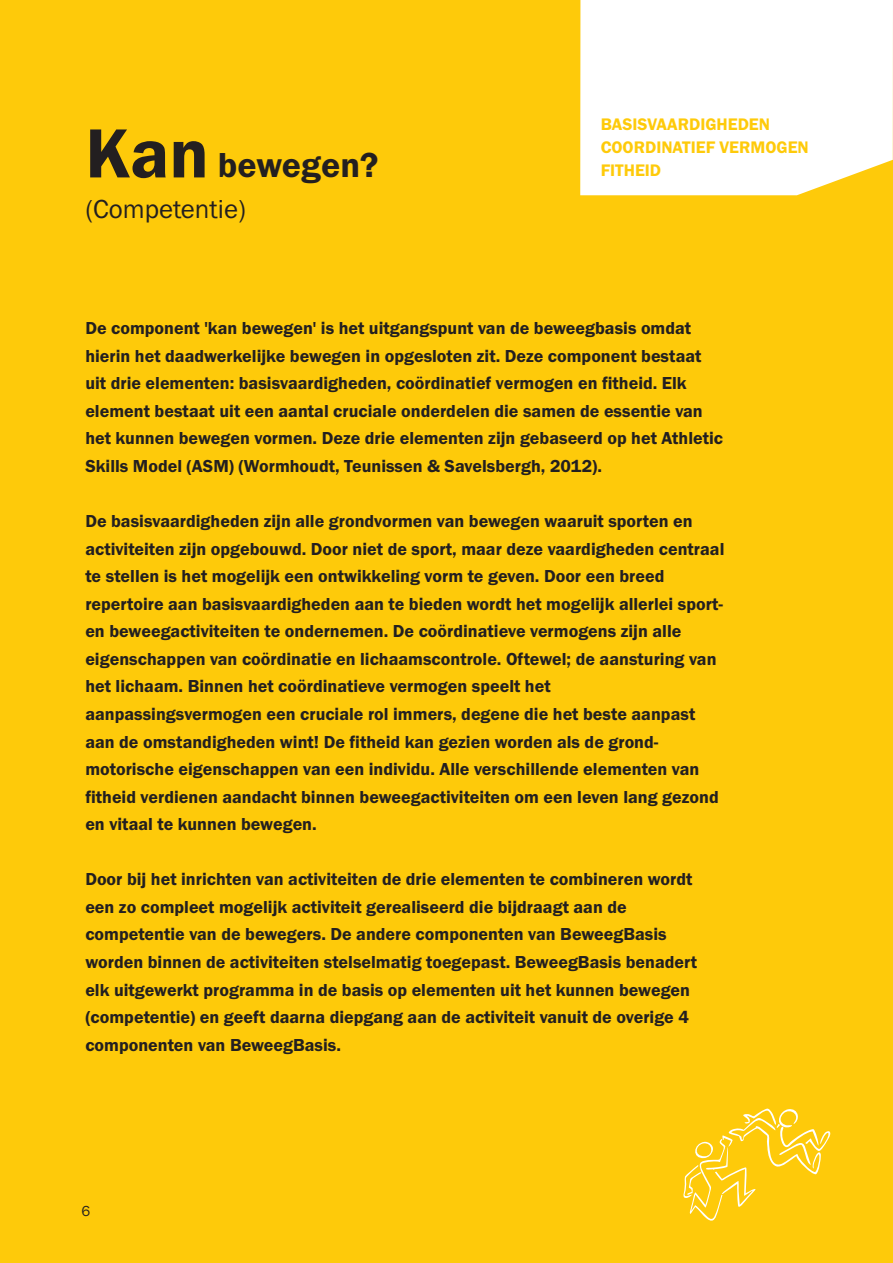
<style>
.page{position:relative;width:893px;height:1263px;background:#feca0a}
.page>*{position:absolute;margin:0;border:0;box-sizing:border-box;transform-origin:0 0}
.t1{font:600 36px "Franklin Gothic";color:#231f20}
.t2{font:27px "Franklin Gothic";color:#231f20}
.t3{font:600 18px/27.6px "Franklin Gothic";color:#231f20}
.t4{font:600 17.4px/23.1px "Franklin Gothic";color:#feca0a}
.t5{font:15px "Franklin Gothic";color:#231f20}
.s1{font-size:72px}
</style>
<div class="page">
<div style="left:580px;top:0;width:313px;height:195px;background:#fff"></div>
<svg style="left:683px;top:1108px;width:148px;height:113px"></svg>
<h1 class="t1" style="left:85px;top:152px;width:295px"><span class="s1">Kan</span> bewegen?</h1>
<h2 class="t2" style="left:85px;top:199px;width:162px">(Competentie)</h2>
<p class="t4" style="left:601px;top:114px;width:210px">BASISVAARDIGHEDEN<br>COORDINATIEF VERMOGEN<br>FITHEID</p>
<p class="t3" style="left:85px;top:316px;width:639px">De component 'kan bewegen' is het uitgangspunt van de beweegbasis omdat hierin het daadwerkelijke bewegen in opgesloten zit. Deze component bestaat uit drie elementen: basisvaardigheden, coördinatief vermogen en fitheid. Elk element bestaat uit een aantal cruciale onderdelen die samen de essentie van het kunnen bewegen vormen. Deze drie elementen zijn gebaseerd op het Athletic Skills Model (ASM) (Wormhoudt, Teunissen &amp; Savelsbergh, 2012).</p>
<p class="t3" style="left:85px;top:509px;width:641px">De basisvaardigheden zijn alle grondvormen van bewegen waaruit sporten en activiteiten zijn opgebouwd. Door niet de sport, maar deze vaardigheden centraal te stellen is het mogelijk een ontwikkeling vorm te geven. Door een breed repertoire aan basisvaardigheden aan te bieden wordt het mogelijk allerlei sport&shy;en beweegactiviteiten te ondernemen. De coördinatieve vermogens zijn alle eigenschappen van coördinatie en lichaamscontrole. Oftewel; de aansturing van het lichaam. Binnen het coördinatieve vermogen speelt het aanpassingsvermogen een cruciale rol immers, degene die het beste aanpast aan de omstandigheden wint! De fitheid kan gezien worden als de grond&shy;motorische eigenschappen van een individu. Alle verschillende elementen van fitheid verdienen aandacht binnen beweegactiviteiten om een leven lang gezond en vitaal te kunnen bewegen.</p>
<p class="t3" style="left:85px;top:867px;width:613px">Door bij het inrichten van activiteiten de drie elementen te combineren wordt een zo compleet mogelijk activiteit gerealiseerd die bijdraagt aan de competentie van de bewegers. De andere componenten van BeweegBasis worden binnen de activiteiten stelselmatig toegepast. BeweegBasis benadert elk uitgewerkt programma in de basis op elementen uit het kunnen bewegen (competentie) en geeft daarna diepgang aan de activiteit vanuit de overige 4 componenten van BeweegBasis.</p>
<p class="t5" style="left:81px;top:1205px;width:10px">6</p>
</div>
